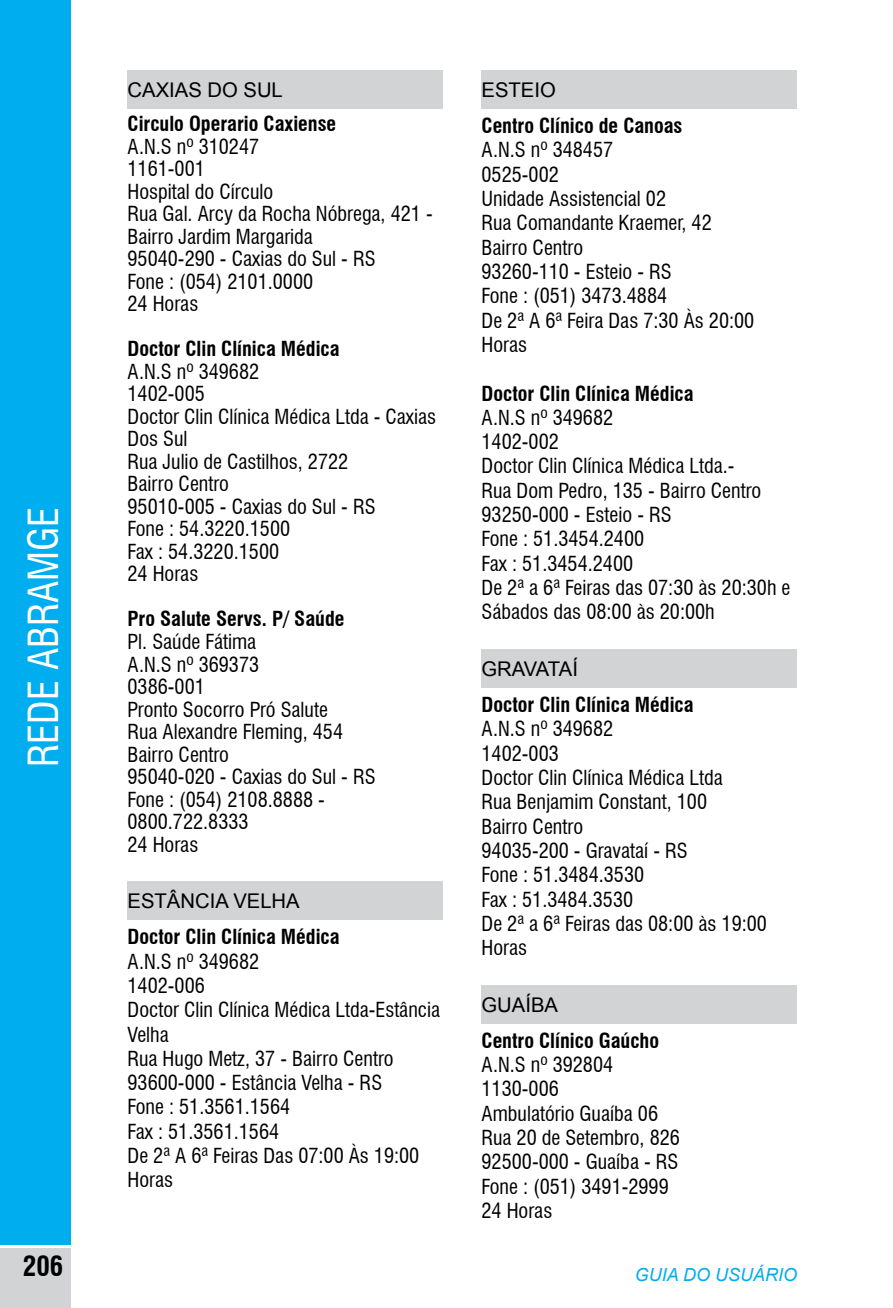
<style>
.page{position:relative;width:893px;height:1308px;background:#fff}
.page>*{position:absolute;margin:0;border:0;box-sizing:border-box;transform-origin:0 0}
.t1{font:condensed 40.5px "Swiss 721 BT";color:#fff}
.t2{font:700 condensed 27px "Swiss 721 BT";color:#000}
.t3{font:condensed 20.25px/24.3px "Swiss 721 BT";color:#000}
.t4{font:700 condensed 20.25px "Swiss 721 BT";color:#000}
.t5{font:20.25px "Arial";color:#000}
.t6{font:20.25px "Arial";letter-spacing:-.075em;color:#000}
.t7{font:italic 18px "Arial";color:#00aeef}
</style>
<div class="page">
<div style="left:128px;top:70px;width:315px;height:39px;background:#d1d3d4"></div>
<div style="left:128px;top:881px;width:315px;height:39px;background:#d1d3d4"></div>
<div style="left:482px;top:70px;width:315px;height:39px;background:#d1d3d4"></div>
<div style="left:482px;top:649px;width:315px;height:38px;background:#d1d3d4"></div>
<div style="left:482px;top:984px;width:315px;height:39px;background:#d1d3d4"></div>
<div style="left:0;top:1247px;width:71px;height:60px;background:#d1d3d4"></div>
<div style="left:0;top:0;width:70px;height:1244px;background:#00aeef"></div>
<h1 class="t1" style="left:19px;top:757px;width:262px;rotate:-90deg">REDE ABRAMGE</h1>
<h2 class="t2" style="left:23px;top:1249px;width:42px">206</h2>
<p class="t5" style="left:128px;top:76px;width:157px">CAXIAS DO SUL</p>
<p class="t4" style="left:128px;top:112px;width:210px">Circulo Operario Caxiense</p>
<p class="t3" style="left:128px;top:135px;width:307px;line-height:22.5px">A.N.S nº 310247<br>1161-001<br>Hospital do Círculo<br>Rua Gal. Arcy da Rocha Nóbrega, 421 -<br>Bairro Jardim Margarida<br>95040-290 - Caxias do Sul - RS<br>Fone : (054) 2101.0000<br>24 Horas</p>
<p class="t4" style="left:128px;top:337px;width:214px">Doctor Clin Clínica Médica</p>
<p class="t3" style="left:128px;top:360px;width:310px;line-height:22.5px">A.N.S nº 349682<br>1402-005<br>Doctor Clin Clínica Médica Ltda - Caxias<br>Dos Sul<br>Rua Julio de Castilhos, 2722<br>Bairro Centro<br>95010-005 - Caxias do Sul - RS<br>Fone : 54.3220.1500<br>Fax : 54.3220.1500<br>24 Horas</p>
<p class="t4" style="left:128px;top:607px;width:218px">Pro Salute Servs. P/ Saúde</p>
<p class="t3" style="left:128px;top:630px;width:250px;line-height:22.5px">Pl. Saúde Fátima<br>A.N.S nº 369373<br>0386-001<br>Pronto Socorro Pró Salute<br>Rua Alexandre Fleming, 454<br>Bairro Centro<br>95040-020 - Caxias do Sul - RS<br>Fone : (054) 2108.8888 -<br>0800.722.8333<br>24 Horas</p>
<p class="t5" style="left:128px;top:887px;width:174px">ESTÂNCIA VELHA</p>
<p class="t4" style="left:128px;top:924px;width:214px">Doctor Clin Clínica Médica</p>
<p class="t3" style="left:128px;top:949px;width:314px">A.N.S nº 349682<br>1402-006<br>Doctor Clin Clínica Médica Ltda-Estância<br>Velha<br>Rua Hugo Metz, 37 - Bairro Centro<br>93600-000 - Estância Velha - RS<br>Fone : 51.3561.1564<br>Fax : 51.3561.1564<br>De 2ª A 6ª Feiras Das 07:00 Às 19:00<br>Horas</p>
<p class="t5" style="left:482px;top:76px;width:76px">ESTEIO</p>
<p class="t4" style="left:482px;top:114px;width:202px">Centro Clínico de Canoas</p>
<p class="t3" style="left:482px;top:138px;width:274px">A.N.S nº 348457<br>0525-002<br>Unidade Assistencial 02<br>Rua Comandante Kraemer, 42<br>Bairro Centro<br>93260-110 - Esteio - RS<br>Fone : (051) 3473.4884<br>De 2ª A 6ª Feira Das 7:30 Às 20:00<br>Horas</p>
<p class="t4" style="left:482px;top:381px;width:214px">Doctor Clin Clínica Médica</p>
<p class="t3" style="left:482px;top:405px;width:310px">A.N.S nº 349682<br>1402-002<br>Doctor Clin Clínica Médica Ltda.-<br>Rua Dom Pedro, 135 - Bairro Centro<br>93250-000 - Esteio - RS<br>Fone : 51.3454.2400<br>Fax : 51.3454.2400<br>De 2ª a 6ª Feiras das 07:30 às 20:30h e<br>Sábados das 08:00 às 20:00h</p>
<p class="t6" style="left:482px;top:655px;width:98px">GRAVATAÍ</p>
<p class="t4" style="left:482px;top:692px;width:214px">Doctor Clin Clínica Médica</p>
<p class="t3" style="left:482px;top:717px;width:287px">A.N.S nº 349682<br>1402-003<br>Doctor Clin Clínica Médica Ltda<br>Rua Benjamim Constant, 100<br>Bairro Centro<br>94035-200 - Gravataí - RS<br>Fone : 51.3484.3530<br>Fax : 51.3484.3530<br>De 2ª a 6ª Feiras das 08:00 às 19:00<br>Horas</p>
<p class="t5" style="left:482px;top:991px;width:78px">GUAÍBA</p>
<p class="t4" style="left:482px;top:1028px;width:179px">Centro Clínico Gaúcho</p>
<p class="t3" style="left:482px;top:1052px;width:200px">A.N.S nº 392804<br>1130-006<br>Ambulatório Guaíba 06<br>Rua 20 de Setembro, 826<br>92500-000 - Guaíba - RS<br>Fone : (051) 3491-2999<br>24 Horas</p>
<p class="t7" style="left:635px;top:1262px;width:164px">GUIA DO USUÁRIO</p>
</div>
